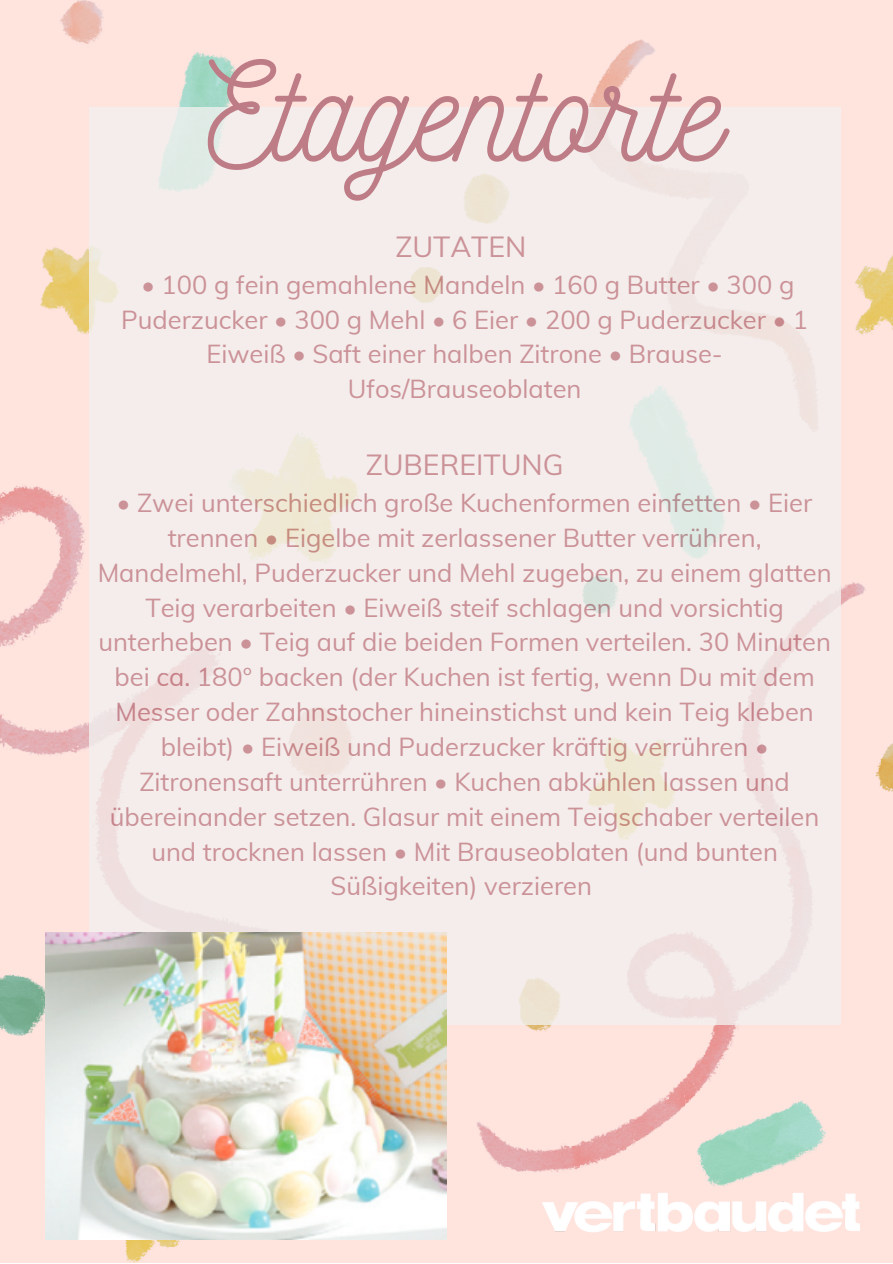
<style>
.page{position:relative;width:893px;height:1264px;background:#fff}
.page>*{position:absolute;margin:0;border:0;box-sizing:border-box;transform-origin:0 0}
.t1{font:138.45px "Nickainley";color:#bd7c86}
.t2{font:28.5px "Muli";color:#bd7c86}
.t3{font:25.5px/34.8px "Muli";color:#bd7c86;text-align:center}
</style>
<div class="page">
<img style="left:0;top:0;width:892px;height:1262px">
<div style="left:89px;top:107px;width:751px;height:917px;background:#f2f1f0"></div>
<img style="left:542px;top:1192px;width:350px;height:47px">
<img style="left:46px;top:932px;width:400px;height:307px">
<p class="t1" style="left:208px;top:23px;width:515px">Etagentorte</p>
<p class="t2" style="left:395px;top:228px;width:132px">ZUTATEN</p>
<p class="t3" style="left:121px;top:267px;width:688px">• 100 g fein gemahlene Mandeln • 160 g Butter • 300 g Puderzucker • 300 g Mehl • 6 Eier • 200 g Puderzucker • 1<br>Eiweiß • Saft einer halben Zitrone • Brause-Ufos/Brauseoblaten</p>
<p class="t2" style="left:365px;top:446px;width:199px">ZUBEREITUNG</p>
<p class="t3" style="left:98px;top:485px;width:735px">• Zwei unterschiedlich große Kuchenformen einfetten • Eier trennen • Eigelbe mit zerlassener Butter verrühren, Mandelmehl, Puderzucker und Mehl zugeben, zu einem glatten Teig verarbeiten • Eiweiß steif schlagen und vorsichtig unterheben • Teig auf die beiden Formen verteilen. 30 Minuten bei ca. 180° backen (der Kuchen ist fertig, wenn Du mit dem Messer oder Zahnstocher hineinstichst und kein Teig kleben bleibt) • Eiweiß und Puderzucker kräftig verrühren • Zitronensaft unterrühren • Kuchen abkühlen lassen und übereinander setzen. Glasur mit einem Teigschaber verteilen und trocknen lassen • Mit Brauseoblaten (und bunten Süßigkeiten) verzieren</p>
</div>
